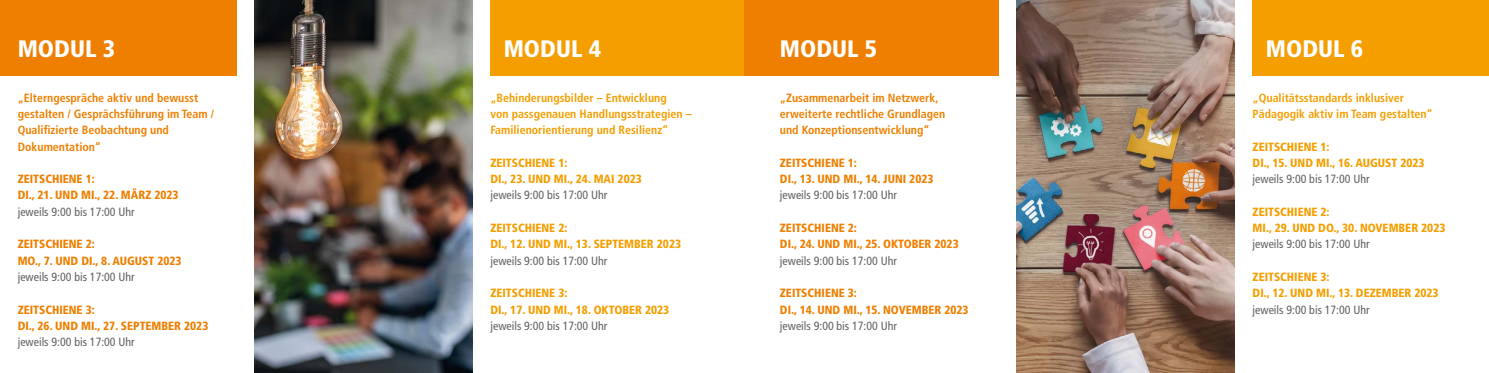
<style>
.page{position:relative;width:1489px;height:373px;background:#fff}
.page>*{position:absolute;margin:0;border:0;box-sizing:border-box;transform-origin:0 0}
.t1{font:900 condensed 23.75px "Frutiger";color:#fff}
.t2{font:condensed 11.88px "Frutiger";color:#605f61}
.t3{font:900 condensed 11.88px/16.2px "Frutiger";color:#f49e00}
.t4{font:900 condensed 11.88px/16.2px "Frutiger";color:#ee7f00}
.t5{font:700 condensed 11.88px/16.2px "Frutiger";color:#ee7f00}
.t6{font:700 condensed 11.88px/16.2px "Frutiger";color:#f49e00}
</style>
<div class="page">
<div style="left:490px;top:0;width:254px;height:75px;background:#f49e00"></div>
<div style="left:0;top:0;width:236px;height:75px;background:#ee7f00"></div>
<img style="left:254px;top:0;width:218px;height:372px">
<img style="left:1016px;top:0;width:218px;height:372px">
<div style="left:744px;top:0;width:254px;height:75px;background:#ee7f00"></div>
<div style="left:1252px;top:0;width:236px;height:75px;background:#f49e00"></div>
<h1 class="t1" style="left:18px;top:35px;width:99px">MODUL 3</h1>
<h1 class="t1" style="left:503px;top:35px;width:99px">MODUL 4</h1>
<p class="t5" style="left:18px;top:89px;width:198px">„Elterngespräche aktiv und bewusst gestalten / Gesprächsführung im Team /<br>Qualifizierte Beobachtung und<br>Dokumentation“</p>
<p class="t4" style="left:18px;top:170px;width:162px">ZEITSCHIENE 1:<br>DI., 21. UND MI., 22. MÄRZ 2023</p>
<p class="t2" style="left:18px;top:204px;width:118px">jeweils 9:00 bis 17:00 Uhr</p>
<p class="t4" style="left:18px;top:235px;width:165px">ZEITSCHIENE 2:<br>MO., 7. UND DI., 8. AUGUST 2023</p>
<p class="t2" style="left:18px;top:269px;width:118px">jeweils 9:00 bis 17:00 Uhr</p>
<p class="t4" style="left:18px;top:300px;width:192px">ZEITSCHIENE 3:<br>DI., 26. UND MI., 27. SEPTEMBER 2023</p>
<p class="t2" style="left:18px;top:334px;width:118px">jeweils 9:00 bis 17:00 Uhr</p>
<p class="t6" style="left:490px;top:89px;width:203px">„Behinderungsbilder – Entwicklung<br>von passgenauen Handlungsstrategien –<br>Familienorientierung und Resilienz“</p>
<p class="t3" style="left:490px;top:154px;width:153px">ZEITSCHIENE 1:<br>DI., 23. UND MI., 24. MAI 2023</p>
<p class="t2" style="left:490px;top:188px;width:118px">jeweils 9:00 bis 17:00 Uhr</p>
<p class="t3" style="left:490px;top:219px;width:192px">ZEITSCHIENE 2:<br>DI., 12. UND MI., 13. SEPTEMBER 2023</p>
<p class="t2" style="left:490px;top:253px;width:118px">jeweils 9:00 bis 17:00 Uhr</p>
<p class="t3" style="left:490px;top:284px;width:180px">ZEITSCHIENE 3:<br>DI., 17. UND MI., 18. OKTOBER 2023</p>
<p class="t2" style="left:490px;top:318px;width:118px">jeweils 9:00 bis 17:00 Uhr</p>
<h1 class="t1" style="left:780px;top:35px;width:99px">MODUL 5</h1>
<h1 class="t1" style="left:1265px;top:35px;width:99px">MODUL 6</h1>
<p class="t5" style="left:780px;top:89px;width:167px">„Zusammenarbeit im Netzwerk, erweiterte rechtliche Grundlagen und Konzeptionsentwicklung“</p>
<p class="t4" style="left:780px;top:154px;width:155px">ZEITSCHIENE 1:<br>DI., 13. UND MI., 14. JUNI 2023</p>
<p class="t2" style="left:780px;top:188px;width:118px">jeweils 9:00 bis 17:00 Uhr</p>
<p class="t4" style="left:780px;top:219px;width:180px">ZEITSCHIENE 2:<br>DI., 24. UND MI., 25. OKTOBER 2023</p>
<p class="t2" style="left:780px;top:253px;width:118px">jeweils 9:00 bis 17:00 Uhr</p>
<p class="t4" style="left:780px;top:284px;width:190px">ZEITSCHIENE 3:<br>DI., 14. UND MI., 15. NOVEMBER 2023</p>
<p class="t2" style="left:780px;top:318px;width:118px">jeweils 9:00 bis 17:00 Uhr</p>
<p class="t6" style="left:1252px;top:89px;width:182px">„Qualitätsstandards inklusiver<br>Pädagogik aktiv im Team gestalten“</p>
<p class="t3" style="left:1252px;top:138px;width:173px">ZEITSCHIENE 1:<br>DI., 15. UND MI., 16. AUGUST 2023</p>
<p class="t2" style="left:1252px;top:172px;width:118px">jeweils 9:00 bis 17:00 Uhr</p>
<p class="t3" style="left:1252px;top:203px;width:194px">ZEITSCHIENE 2:<br>MI., 29. UND DO., 30. NOVEMBER 2023</p>
<p class="t2" style="left:1252px;top:237px;width:118px">jeweils 9:00 bis 17:00 Uhr</p>
<p class="t3" style="left:1252px;top:268px;width:187px">ZEITSCHIENE 3:<br>DI., 12. UND MI., 13. DEZEMBER 2023</p>
<p class="t2" style="left:1252px;top:302px;width:118px">jeweils 9:00 bis 17:00 Uhr</p>
</div>
